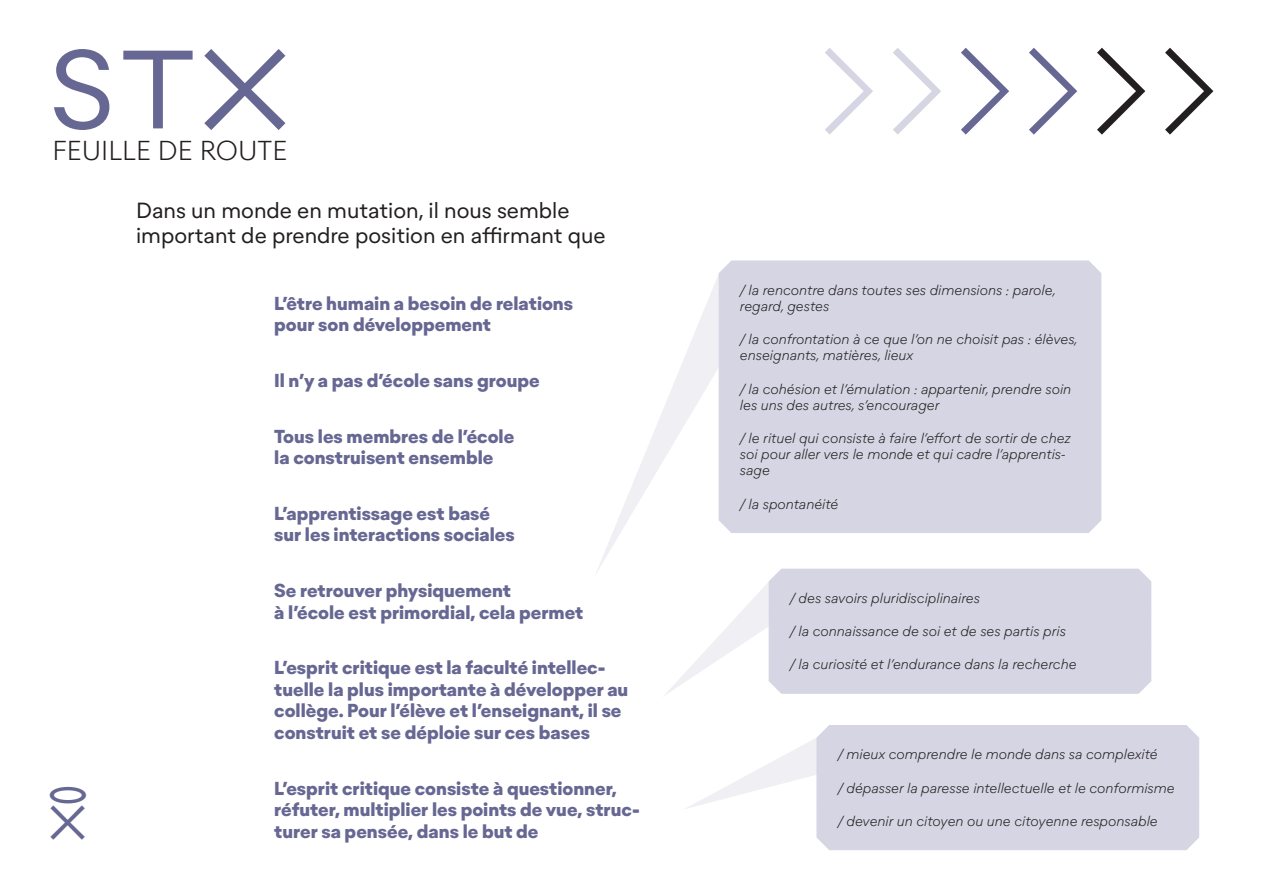
<style>
.page{position:relative;width:1263px;height:893px;background:#fff}
.page>*{position:absolute;margin:0;border:0;box-sizing:border-box;transform-origin:0 0}
.t1{font:300 114px "Canard";color:#231f20}
.t2{font:300 26.25px "Canard";color:#231f20}
.t3{font:21px/25.2px "Canard";color:#231f20}
.t4{font:700 18px/21.6px "Canard";color:#666792}
.t5{font:italic 300 13.5px/16.2px "Canard";color:#231f20}
.s1{color:#666792}
.s2{color:#d5d5e3}
</style>
<div class="page">
<svg style="left:664px;top:569px;width:487px;height:127px"></svg>
<svg style="left:686px;top:725px;width:513px;height:125px"></svg>
<svg style="left:596px;top:274px;width:166px;height:304px"></svg>
<div style="left:719px;top:260px;width:382px;height:273px;background:#d5d5e3"></div>
<h2 class="t2" style="left:52px;top:129px;width:236px">FEUILLE DE ROUTE</h2>
<h3 class="t3" style="left:136px;top:196px;width:471px">Dans un monde en mutation, il nous semble important de prendre position en affirmant que</h3>
<h3 class="t4" style="left:274px;top:291px;width:300px">L’être humain a besoin de relations pour son développement</h3>
<h3 class="t4" style="left:274px;top:369px;width:267px">Il n’y a pas d’école sans groupe</h3>
<h3 class="t4" style="left:274px;top:424px;width:242px">Tous les membres de l’école la construisent ensemble</h3>
<h3 class="t4" style="left:274px;top:501px;width:242px">L’apprentissage est basé sur les interactions sociales</h3>
<h3 class="t4" style="left:274px;top:579px;width:311px">Se retrouver physiquement<br>à l’école est primordial, cela permet</h3>
<h3 class="t4" style="left:274px;top:656px;width:355px">L’esprit critique est la faculté intellec&shy;tuelle la plus importante à développer au collège. Pour l’élève et l’enseignant, il se construit et se déploie sur ces bases</h3>
<h3 class="t4" style="left:274px;top:776px;width:367px">L’esprit critique consiste à questionner, réfuter, multiplier les points de vue, struc&shy;turer sa pensée, dans le but de</h3>
<h1 class="t1" style="left:1225px;top:182px;width:403px;rotate:-180deg">〈 〈<span class="s1">〈 〈</span><span class="s2">〈 〈</span></h1>
<p class="t5" style="left:740px;top:281px;width:317px">/ la rencontre dans toutes ses dimensions : parole, regard, gestes</p>
<p class="t5" style="left:740px;top:330px;width:339px">/ la confrontation à ce que l’on ne choisit pas : élèves, enseignants, matières, lieux</p>
<p class="t5" style="left:740px;top:380px;width:333px">/ la cohésion et l’émulation : appartenir, prendre soin les uns des autres, s’encourager</p>
<p class="t5" style="left:740px;top:429px;width:332px">/ le rituel qui consiste à faire l’effort de sortir de chez soi pour aller vers le monde et qui cadre l’apprentis&shy;sage</p>
<p class="t5" style="left:740px;top:495px;width:100px">/ la spontanéité</p>
<p class="t5" style="left:790px;top:589px;width:192px">/ des savoirs pluridisciplinaires</p>
<p class="t5" style="left:790px;top:622px;width:278px">/ la connaissance de soi et de ses partis pris</p>
<p class="t5" style="left:790px;top:655px;width:288px">/ la curiosité et l’endurance dans la recherche</p>
<p class="t5" style="left:838px;top:745px;width:322px">/ mieux comprendre le monde dans sa complexité</p>
<p class="t5" style="left:838px;top:778px;width:338px">/ dépasser la paresse intellectuelle et le conformisme</p>
<p class="t5" style="left:838px;top:812px;width:321px">/ devenir un citoyen ou une citoyenne responsable</p>
</div>
